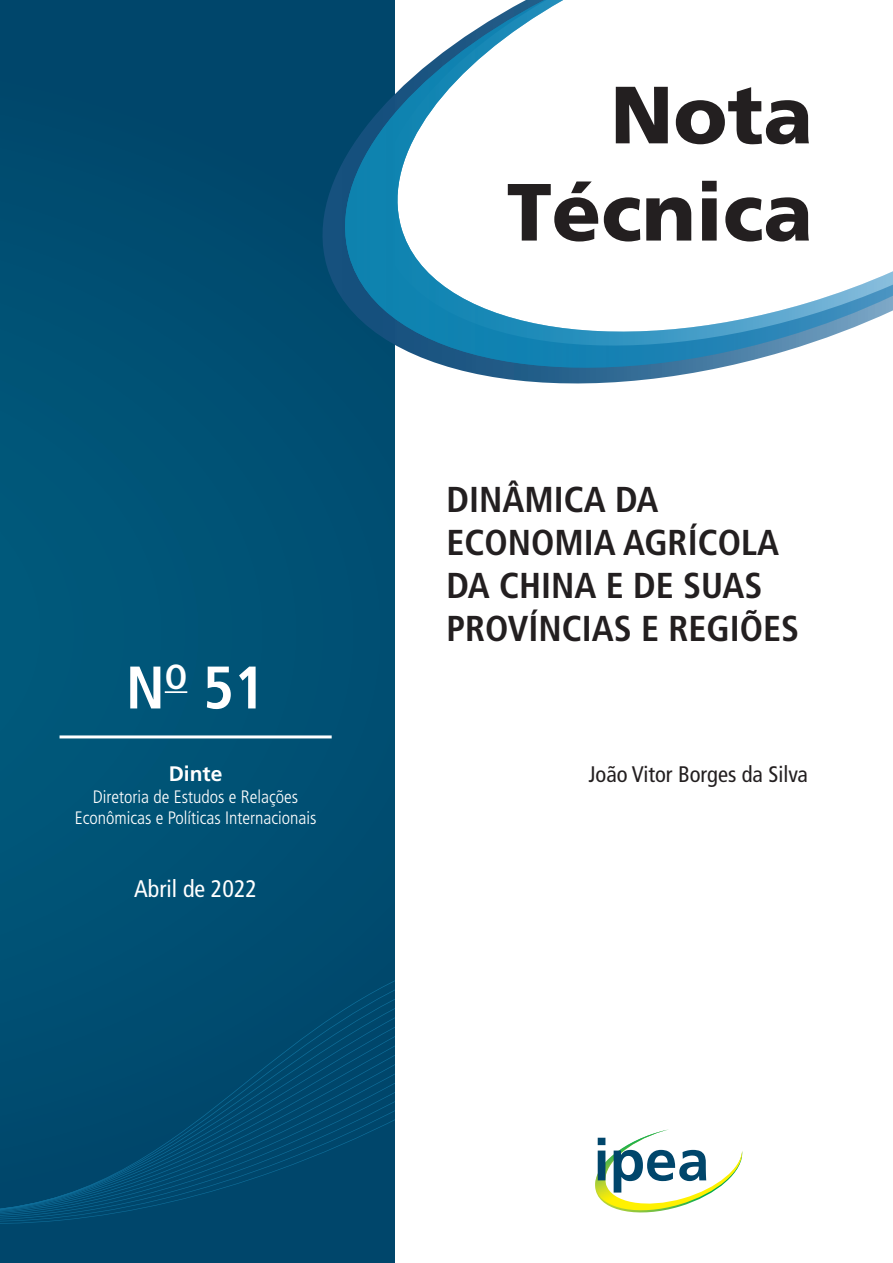
<style>
.page{position:relative;width:893px;height:1263px;background:#fff}
.page>*{position:absolute;margin:0;border:0;box-sizing:border-box;transform-origin:0 0}
.t1{font:900 81px/97.2px "Frutiger LT Pro";color:#231f20;text-align:right}
.n_nota{font:700 condensed 60px "Frutiger LT Pro";color:#fff}
.t_nota{font:700 condensed 36px/43.2px "Frutiger LT Pro";color:#231f20}
.t_mes{font:condensed 24px "Frutiger LT Pro";color:#fff}
.t_autores{font:condensed 22.5px "Frutiger LT Pro";color:#231f20}
.t_diretoria{font:700 21px "Frutiger LT Pro";color:#fff}
.t_diretoria2{font:300 condensed 18px/21.6px "Frutiger LT Pro";color:#fff;text-align:center}
</style>
<div class="page">
<div style="left:0;top:0;width:394px;height:1263px;background:#005074"></div>
<svg style="left:0;top:981px;width:394px;height:243px"></svg>
<svg style="left:325px;top:0;width:568px;height:400px"></svg>
<img style="left:595px;top:1129px;width:148px;height:83px">
<svg style="left:598px;top:1138px;width:108px;height:54px"></svg>
<hr style="left:165px;top:691px;width:22px;height:2px;background:#fff">
<hr style="left:60px;top:735px;width:272px;height:3px;background:#fff">
<p class="n_nota" style="left:126px;top:652px;width:141px">N<sup>O</sup> 51</p>
<p class="t_diretoria" style="left:169px;top:761px;width:55px">Dinte</p>
<p class="t_diretoria2" style="left:75px;top:786px;width:243px">Diretoria de Estudos e Relações<br>Econômicas e Políticas Internacionais</p>
<p class="t_mes" style="left:134px;top:875px;width:124px">Abril de 2022</p>
<p class="t1" style="left:507px;top:66px;width:308px">Nota<br>Técnica</p>
<p class="t_nota" style="left:446px;top:478px;width:354px">DINÂMICA DA<br>ECONOMIA AGRÍCOLA<br>DA CHINA E DE SUAS<br>PROVÍNCIAS E REGIÕES</p>
<p class="t_autores" style="left:588px;top:761px;width:221px">João Vitor Borges da Silva</p>
</div>
